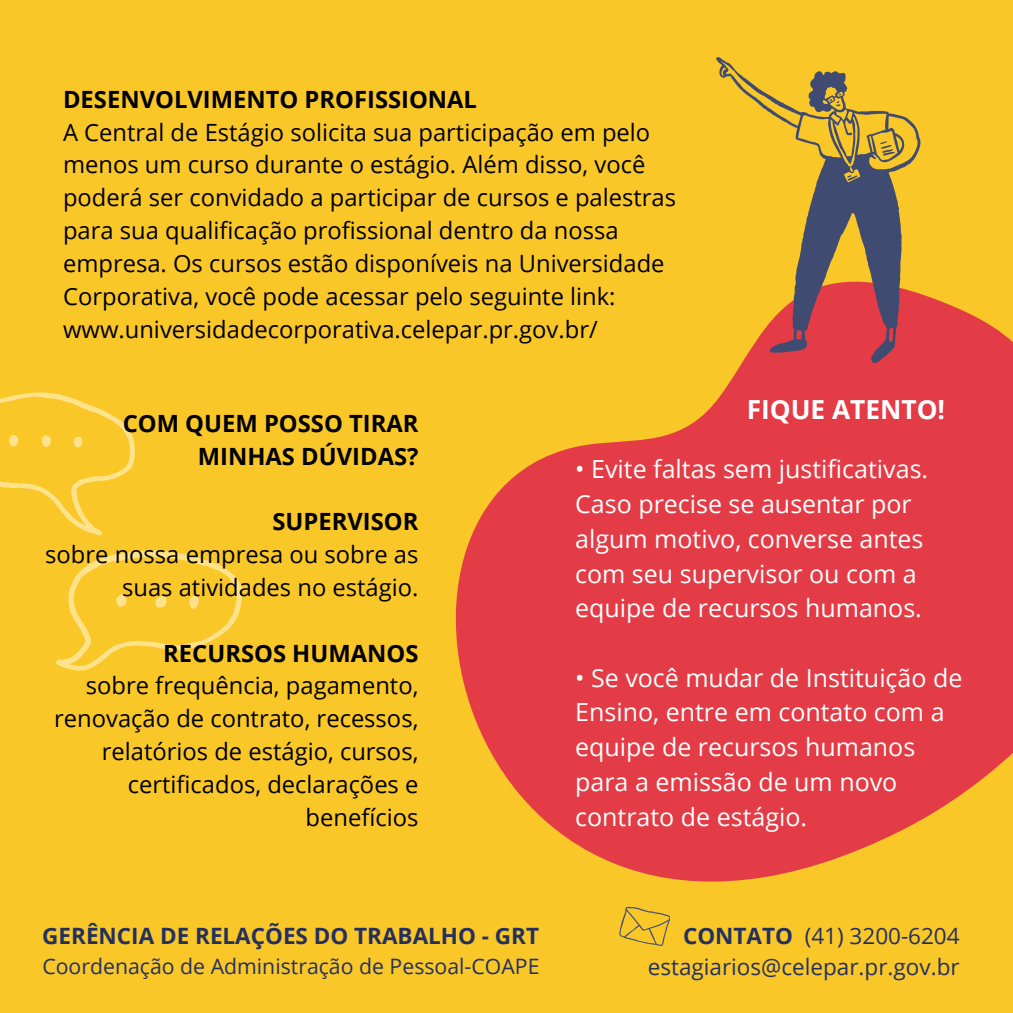
<style>
.page{position:relative;width:1013px;height:1013px;background:#fff}
.page>*{position:absolute;margin:0;border:0;box-sizing:border-box;transform-origin:0 0}
.t1{font:700 26.25px "Open Sans";color:#fff}
.t2{font:25px/34.8px "Open Sans";color:#fff}
.t3{font:23.75px/32.8px "Open Sans";color:#000;text-align:right}
.t4{font:700 23.75px/32.8px "Open Sans";color:#000;text-align:right}
.t5{font:22.5px/31px "Open Sans";color:#24305e;text-align:right}
.t6{font:700 22.5px "Open Sans";color:#24305e}
.t7{font:21.25px "Open Sans";color:#24305e}
.s1{font-weight:700}
</style>
<div class="page">
<div style="left:0;top:0;width:1012px;height:1012px;background:#fac728"></div>
<svg style="left:455px;top:293px;width:557px;height:653px;fill:#e33c46"></svg>
<svg style="left:56px;top:550px;width:187px;height:120px"></svg>
<svg style="left:0;top:392px;width:135px;height:143px"></svg>
<svg style="left:619px;top:906px;width:51px;height:39px"></svg>
<svg style="left:716px;top:57px;width:204px;height:306px"></svg>
<svg style="left:880px;top:141px;width:14px;height:15px"></svg>
<svg style="left:847px;top:175px;width:10px;height:6px"></svg>
<svg style="left:829px;top:94px;width:12px;height:12px"></svg>
<p class="t4" style="left:63px;top:82px;width:415px">DESENVOLVIMENTO PROFISSIONAL</p>
<p class="t3" style="left:63px;top:115px;width:614px;text-align:left">A Central de Estágio solicita sua participação em pelo menos um curso durante o estágio. Além disso, você poderá ser convidado a participar de cursos e palestras para sua qualificação profissional dentro da nossa empresa. Os cursos estão disponíveis na Universidade Corporativa, você pode acessar pelo seguinte link: www.universidadecorporativa.celepar.pr.gov.br/</p>
<p class="t4" style="left:123px;top:406px;width:297px">COM QUEM POSSO TIRAR<br>MINHAS DÚVIDAS?</p>
<p class="t4" style="left:272px;top:504px;width:147px">SUPERVISOR</p>
<p class="t3" style="left:45px;top:537px;width:375px">sobre nossa empresa ou sobre as suas atividades no estágio.</p>
<p class="t4" style="left:163px;top:636px;width:257px">RECURSOS HUMANOS</p>
<p class="t3" style="left:54px;top:668px;width:366px">sobre frequência, pagamento, renovação de contrato, recessos, relatórios de estágio, cursos, certificados, declarações e benefícios</p>
<p class="t6" style="left:42px;top:920px;width:498px">GERÊNCIA DE RELAÇÕES DO TRABALHO - GRT</p>
<p class="t7" style="left:42px;top:951px;width:498px">Coordenação de Administração de Pessoal-COAPE</p>
<p class="t1" style="left:746px;top:390px;width:200px">FIQUE ATENTO!</p>
<p class="t2" style="left:575px;top:451px;width:354px">• Evite faltas sem justificativas.<br>Caso precise se ausentar por algum motivo, converse antes com seu supervisor ou com a equipe de recursos humanos.</p>
<p class="t2" style="left:575px;top:659px;width:389px">• Se você mudar de Instituição de<br>Ensino, entre em contato com a equipe de recursos humanos para a emissão de um novo contrato de estágio.</p>
<p class="t5" style="left:647px;top:919px;width:313px"><span class="s1">CONTATO</span> (41) 3200-6204 estagiarios@celepar.pr.gov.br</p>
</div>
